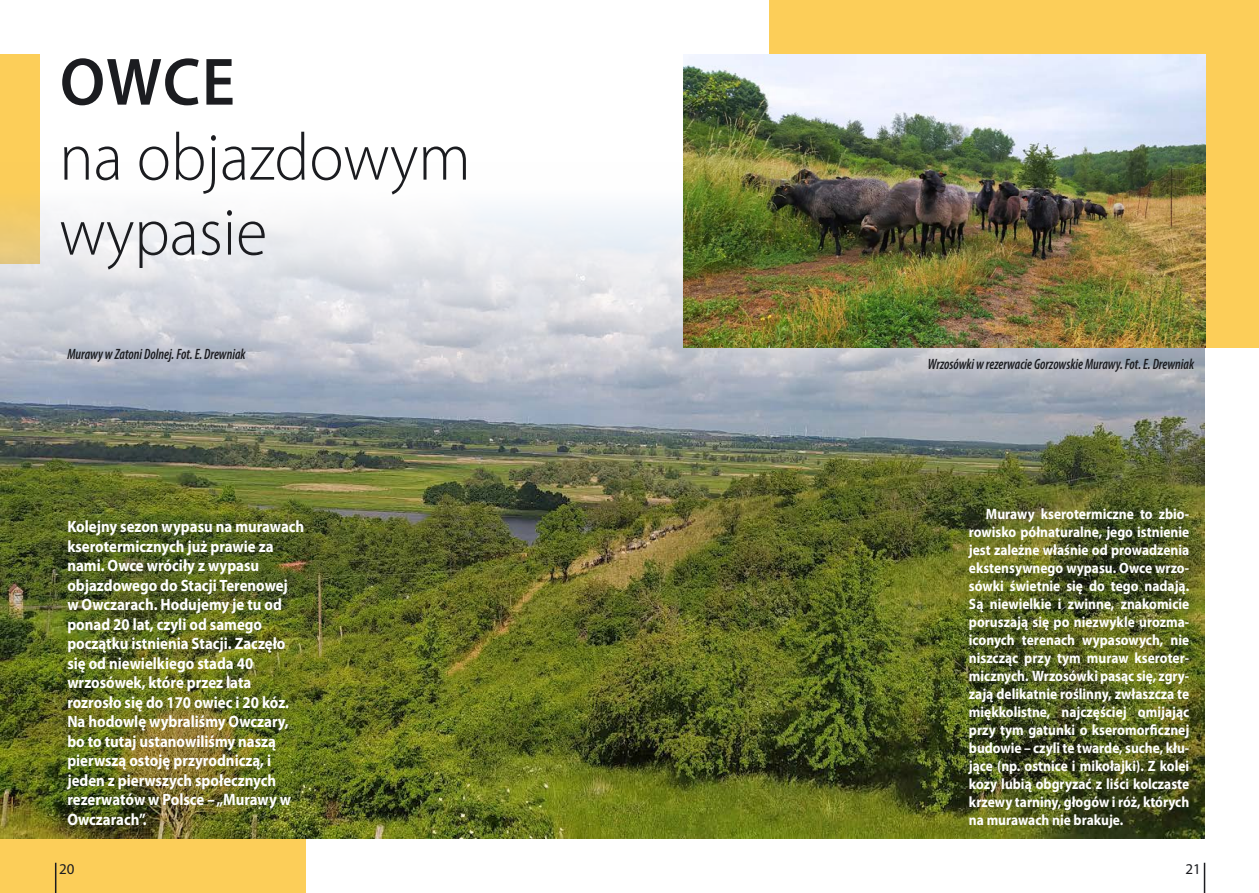
<style>
.page{position:relative;width:1259px;height:893px;background:#fff}
.page>*{position:absolute;margin:0;border:0;box-sizing:border-box;transform-origin:0 0}
.t1{font:300 67.5px/75px "Myriad Pro";color:#1b1c20;scale:.95 1}
.t2{font:600 67.5px "Myriad Pro";color:#1b1c20;scale:.95 1}
.t3{font:700 16.5px/19.5px "Myriad Pro";color:#fff;scale:.9 1}
.t4{font:700 15px/18px "Myriad Pro";color:#fff;text-align:justify;scale:.9 1}
.t5{font:italic 600 condensed 15px "Myriad Pro";color:#1b1c20;scale:.9 1}
.t6{font:15px "Myriad Pro";color:#1b1c20}
</style>
<div class="page">
<div style="left:0;top:839px;width:306px;height:54px;background:#fcce59"></div>
<div style="left:0;top:54px;width:40px;height:210px;background:#fcce59"></div>
<div style="left:770px;top:0;width:489px;height:348px;background:#fcce59"></div>
<img style="left:0;top:207px;width:1204px;height:632px">
<img style="left:683px;top:54px;width:522px;height:293px">
<hr style="left:1203px;top:863px;width:2px;height:30px;background:#1b1c20">
<hr style="left:55px;top:863px;width:1px;height:30px;background:#1b1c20">
<h1 class="t2" style="left:60px;top:39px;width:186px">OWCE</h1>
<h1 class="t1" style="left:59px;top:119px;width:435px">na objazdowym wypasie</h1>
<p class="t5" style="left:67px;top:345px;width:199px">Murawy w Zatoni Dolnej. Fot. E. Drewniak</p>
<p class="t3" style="left:67px;top:516px;width:265px">Kolejny sezon wypasu na murawach kserotermicznych już prawie za nami. Owce wróciły z wypasu objazdowego do Stacji Terenowej<br>w Owczarach. Hodujemy je tu od ponad 20 lat, czyli od samego początku istnienia Stacji. Zaczęło się od niewielkiego stada 40 wrzosówek, które przez lata rozrosło się do 170 owiec i 20 kóz.<br>Na hodowlę wybraliśmy Owczary, bo to tutaj ustanowiliśmy naszą pierwszą ostoję przyrodniczą, i jeden z pierwszych społecznych rezerwatów w Polsce – „Murawy w<br>Owczarach”.</p>
<p class="t5" style="left:927px;top:355px;width:297px">Wrzosówki w rezerwacie Gorzowskie Murawy. Fot. E. Drewniak</p>
<p class="t4" style="left:969px;top:504px;width:246px;text-indent:17px">Murawy kserotermiczne to zbio&shy;rowisko półnaturalne, jego istnienie jest zależne właśnie od prowadzenia ekstensywnego wypasu. Owce wrzo&shy;sówki świetnie się do tego nadają.<br>Są niewielkie i zwinne, znakomicie poruszają się po niezwykle urozma&shy;iconych terenach wypasowych, nie niszcząc przy tym muraw kseroter&shy;micznych. Wrzosówki pasąc się, zgry&shy;zają delikatnie roślinny, zwłaszcza te miękkolistne, najczęściej omijając przy tym gatunki o kseromorficznej budowie – czyli te twarde, suche, kłu&shy;jące (np. ostnice i mikołajki). Z kolei kozy lubią obgryzać z liści kolczaste krzewy tarniny, głogów i róż, których na murawach nie brakuje.</p>
<p class="t6" style="left:59px;top:860px;width:17px">20</p>
<p class="t6" style="left:1185px;top:860px;width:17px">21</p>
</div>
